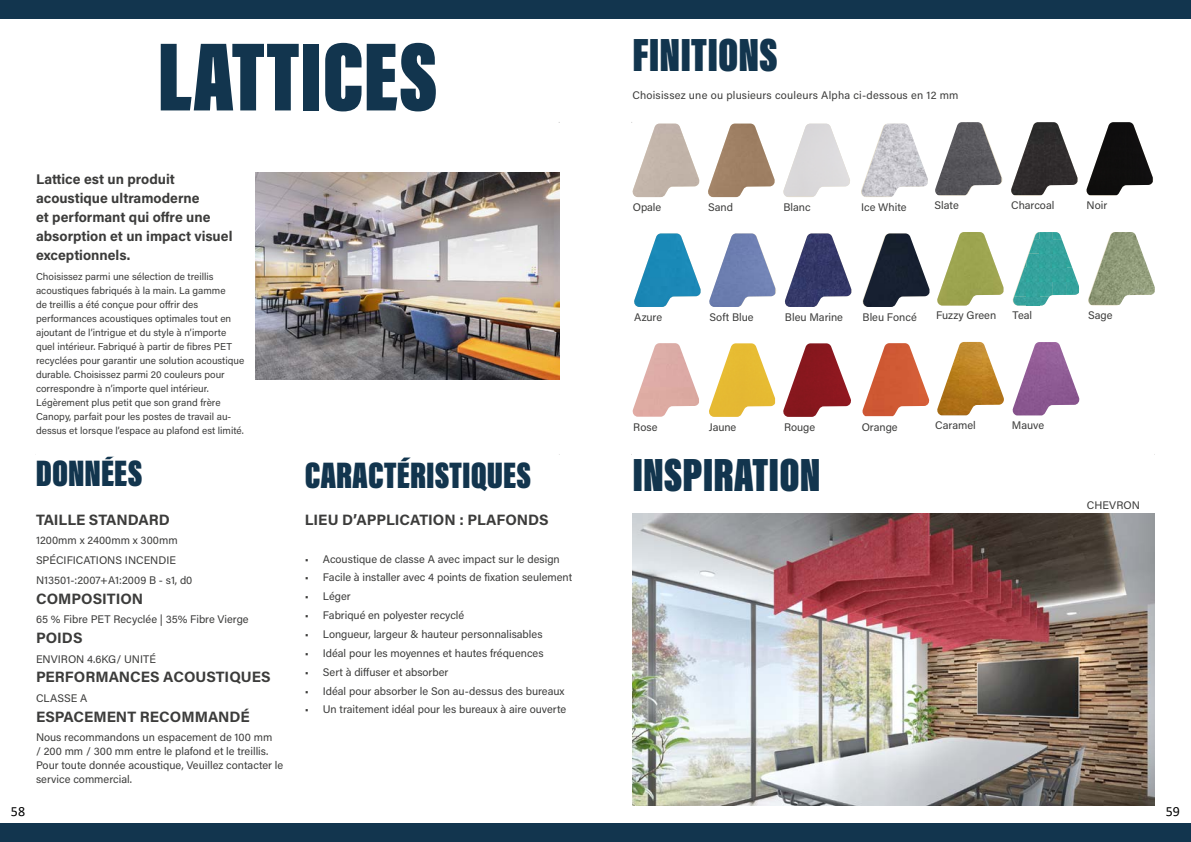
<style>
.page{position:relative;width:1191px;height:842px;background:#fff}
.page>*{position:absolute;margin:0;border:0;box-sizing:border-box;transform-origin:0 0}
.t1{font:900 100px "Acumin Pro Extra Cond";color:#12354e}
.t2{font:900 48px "Acumin Pro Extra Cond";color:#12354e}
.t3{font:900 38px "Acumin Pro Extra Cond";color:#12354e}
.t4{font:700 15px "Acumin Pro";color:#3c3c3b}
.t5{font:700 14px/19px "Acumin Pro";color:#3c3c3b}
.t6{font:14px "Calibri";color:#000}
.t7{font:11px/14px "Acumin Pro";color:#3c3c3b}
.t8{font:11px "Acumin Pro";letter-spacing:.02em;color:#3c3c3b}
.t9{font:10px/14px "Acumin Pro";color:#3c3c3b}
</style>
<div class="page">
<hr style="left:631px;top:122px;width:524px;height:1px;background:#b3b2b2">
<img style="left:255px;top:173px;width:304px;height:206px">
<div style="left:0;top:824px;width:1191px;height:18px;background:#12354e"></div>
<div style="left:0;top:0;width:1191px;height:18px;background:#12354e"></div>
<img style="left:709px;top:343px;width:66px;height:74px">
<img style="left:937px;top:342px;width:67px;height:73px">
<img style="left:1012px;top:342px;width:68px;height:73px">
<img style="left:783px;top:343px;width:68px;height:74px">
<img style="left:862px;top:343px;width:68px;height:73px">
<svg style="left:938px;top:175px;width:65px;height:21px"></svg>
<svg style="left:1014px;top:176px;width:64px;height:20px"></svg>
<svg style="left:1089px;top:175px;width:64px;height:21px"></svg>
<svg style="left:1091px;top:285px;width:64px;height:21px"></svg>
<hr style="left:632px;top:120px;width:523px;height:4px;background:#fff">
<img style="left:861px;top:124px;width:66px;height:73px">
<img style="left:1011px;top:122px;width:66px;height:73px">
<img style="left:935px;top:122px;width:66px;height:73px">
<img style="left:1086px;top:122px;width:66px;height:73px">
<img style="left:783px;top:124px;width:66px;height:73px">
<img style="left:708px;top:124px;width:66px;height:73px">
<img style="left:632px;top:124px;width:67px;height:73px">
<img style="left:862px;top:233px;width:67px;height:74px">
<img style="left:785px;top:233px;width:66px;height:74px">
<img style="left:634px;top:233px;width:66px;height:74px">
<img style="left:709px;top:233px;width:66px;height:74px">
<svg style="left:1012px;top:232px;width:68px;height:74px"></svg>
<img style="left:1088px;top:232px;width:66px;height:73px">
<img style="left:937px;top:232px;width:66px;height:74px">
<img style="left:632px;top:343px;width:67px;height:74px">
<img style="left:632px;top:514px;width:522px;height:292px">
<h1 class="t1" style="left:157px;top:16px;width:282px">LATTICES</h1>
<p class="t5" style="left:36px;top:169px;width:198px">Lattice est un produit acoustique ultramoderne<br>et performant qui offre une absorption et un impact visuel exceptionnels.</p>
<p class="t9" style="left:36px;top:269px;width:210px">Choisissez parmi une sélection de treillis acoustiques fabriqués à la main. La gamme<br>de treillis a été conçue pour offrir des performances acoustiques optimales tout en ajoutant de l’intrigue et du style à n’importe quel intérieur. Fabriqué à partir de fibres PET recyclées pour garantir une solution acoustique durable. Choisissez parmi 20 couleurs pour correspondre à n’importe quel intérieur.<br>Légèrement plus petit que son grand frère Canopy, parfait pour les postes de travail au&shy;dessus et lorsque l’espace au plafond est limité.</p>
<h3 class="t3" style="left:36px;top:450px;width:108px">DONNÉES</h3>
<h3 class="t4" style="left:36px;top:509px;width:135px">TAILLE STANDARD</h3>
<p class="t7" style="left:36px;top:530px;width:158px;line-height:19.7px">1200mm x 2400mm x 300mm<br>SPÉCIFICATIONS INCENDIE<br>N13501-:2007+A1:2009 B - s1, d0</p>
<h3 class="t4" style="left:36px;top:588px;width:109px">COMPOSITION</h3>
<p class="t7" style="left:36px;top:612px;width:214px">65 % Fibre PET Recyclée | 35% Fibre Vierge</p>
<h3 class="t4" style="left:36px;top:627px;width:48px">POIDS</h3>
<p class="t7" style="left:36px;top:651px;width:121px">ENVIRON 4.6KG/ UNITÉ</p>
<h3 class="t4" style="left:36px;top:666px;width:236px">PERFORMANCES ACOUSTIQUES</h3>
<p class="t7" style="left:36px;top:690px;width:53px">CLASSE A</p>
<h3 class="t4" style="left:36px;top:706px;width:215px">ESPACEMENT RECOMMANDÉ</h3>
<p class="t7" style="left:36px;top:730px;width:249px">Nous recommandons un espacement de 100 mm<br>/ 200 mm / 300 mm entre le plafond et le treillis.<br>Pour toute donnée acoustique, Veuillez contacter le service commercial.</p>
<h3 class="t3" style="left:305px;top:452px;width:228px">CARACTÉRISTIQUES</h3>
<h3 class="t4" style="left:305px;top:509px;width:245px">LIEU D’APPLICATION : PLAFONDS</h3>
<p class="t7" style="left:305px;top:551px;width:256px">• Acoustique de classe A avec impact sur le design</p>
<p class="t7" style="left:305px;top:570px;width:269px">• Facile à installer avec 4 points de fixation seulement</p>
<p class="t7" style="left:305px;top:589px;width:47px">• Léger</p>
<p class="t7" style="left:305px;top:608px;width:161px">• Fabriqué en polyester recyclé</p>
<p class="t7" style="left:305px;top:627px;width:239px">• Longueur, largeur &amp; hauteur personnalisables</p>
<p class="t7" style="left:305px;top:646px;width:240px">• Idéal pour les moyennes et hautes fréquences</p>
<p class="t7" style="left:305px;top:664px;width:145px">• Sert à diffuser et absorber</p>
<p class="t7" style="left:305px;top:683px;width:261px">• Idéal pour absorber le Son au-dessus des bureaux</p>
<p class="t7" style="left:305px;top:702px;width:263px">• Un traitement idéal pour les bureaux à aire ouverte</p>
<h2 class="t2" style="left:632px;top:26px;width:147px">FINITIONS</h2>
<p class="t8" style="left:632px;top:87px;width:328px">Choisissez une ou plusieurs couleurs Alpha ci-dessous en 12 mm</p>
<p class="t7" style="left:632px;top:199px;width:30px">Opale</p>
<p class="t7" style="left:634px;top:309px;width:30px">Azure</p>
<p class="t7" style="left:708px;top:199px;width:26px">Sand</p>
<p class="t7" style="left:783px;top:199px;width:29px">Blanc</p>
<p class="t7" style="left:861px;top:199px;width:47px">Ice White</p>
<p class="t7" style="left:934px;top:198px;width:26px">Slate</p>
<p class="t7" style="left:1011px;top:198px;width:45px">Charcoal</p>
<p class="t7" style="left:1086px;top:198px;width:22px">Noir</p>
<p class="t7" style="left:709px;top:309px;width:46px">Soft Blue</p>
<p class="t7" style="left:785px;top:309px;width:59px">Bleu Marine</p>
<p class="t7" style="left:862px;top:309px;width:56px">Bleu Foncé</p>
<p class="t7" style="left:936px;top:308px;width:62px">Fuzzy Green</p>
<p class="t7" style="left:1012px;top:308px;width:21px">Teal</p>
<p class="t7" style="left:1088px;top:308px;width:26px">Sage</p>
<p class="t7" style="left:633px;top:419px;width:26px">Rose</p>
<p class="t7" style="left:708px;top:419px;width:29px">Jaune</p>
<p class="t7" style="left:784px;top:419px;width:33px">Rouge</p>
<p class="t7" style="left:861px;top:419px;width:37px">Orange</p>
<p class="t7" style="left:935px;top:418px;width:42px">Caramel</p>
<p class="t7" style="left:1011px;top:418px;width:34px">Mauve</p>
<h2 class="t2" style="left:632px;top:445px;width:190px">INSPIRATION</h2>
<p class="t7" style="left:1086px;top:498px;width:55px">CHEVRON</p>
<p class="t6" style="left:11px;top:802px;width:16px">58</p>
<p class="t6" style="left:1165px;top:802px;width:16px">59</p>
</div>
